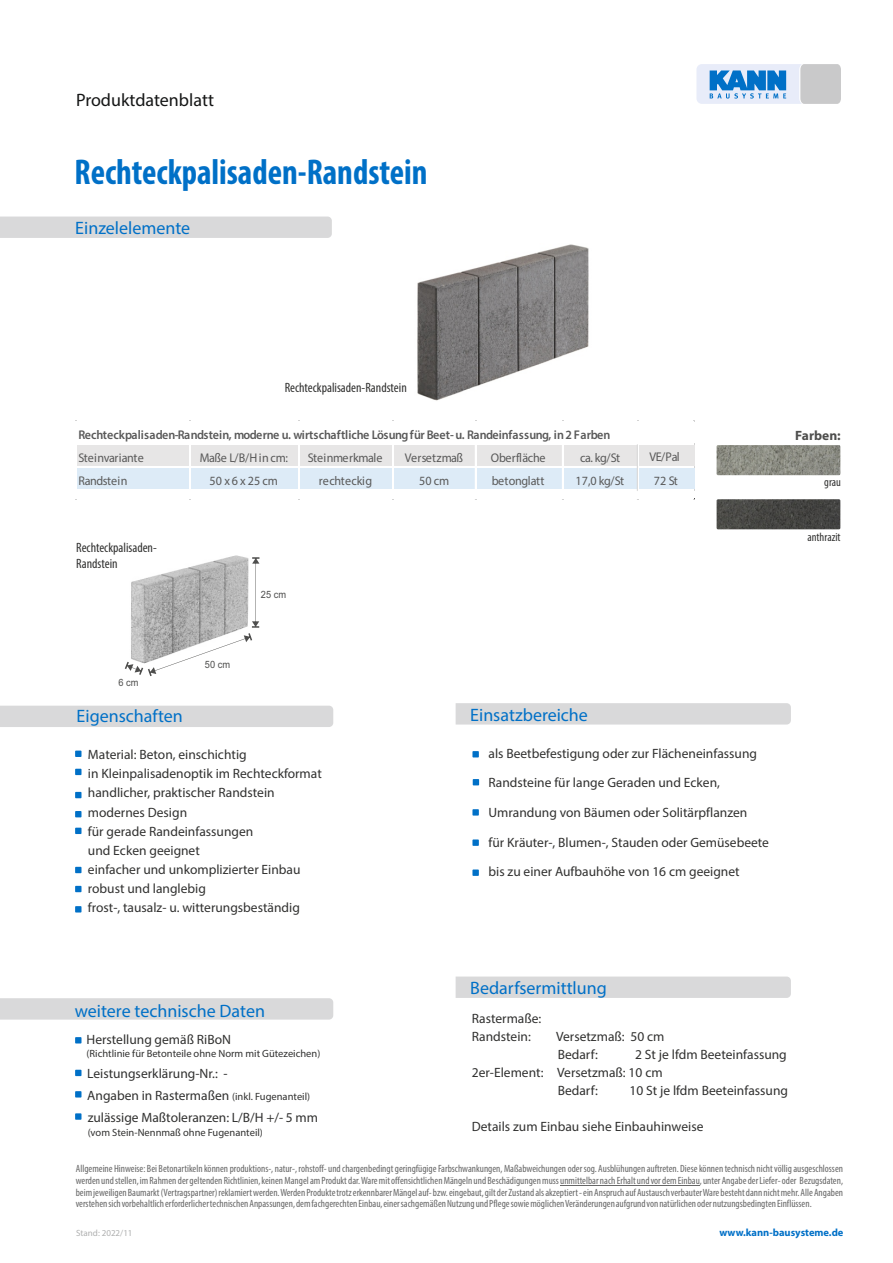
<style>
.page{position:relative;width:893px;height:1263px;background:#fff}
.page>*{position:absolute;margin:0;border:0;box-sizing:border-box;transform-origin:0 0}
.t1{font:700 condensed 36px "Myriad Pro";color:#0070c7;scale:.95 1}
.t2{font:18px "Myriad Pro";color:#0070c7}
.t3{font:18px "Myriad Pro";color:#151616}
.t4{font:13.5px/19.2px "Myriad Pro";color:#313130}
.t5{font:condensed 13.5px/16px "Myriad Pro";color:#313130}
.t6{font:700 13.5px "Myriad Pro";color:#4e4e4d}
.t7{font:12.6px "Myriad Pro";letter-spacing:-.01em;color:#595959;scale:.96 1}
.t8{font:600 12.6px "Myriad Pro";color:#595959;scale:.96 1}
.t9{font:12.6px "Myriad Pro";letter-spacing:.01em;color:#595959;scale:.96 1}
.t10{font:12.6px "Myriad Pro";letter-spacing:.02em;color:#595959;scale:.96 1}
.t11{font:12.6px "Myriad Pro";letter-spacing:.15em;color:#595959;scale:.96 1}
.t12{font:condensed 12px "Myriad Pro";color:#313130}
.t13{font:condensed 10.5px/11.9px "Myriad Pro";color:#676767;text-align:justify}
.t14{font:10.5px "Myriad Pro";color:#313130}
.t15{font:700 10.5px "Myriad Pro";color:#0070c7}
.t16{font:10.05px "Arial";color:#4e4e4d;scale:.92 1}
.t17{font:9px "Myriad Pro";color:#afb0b0}
.s1{font-size:10.5px}
</style>
<div class="page">
<svg style="left:696px;top:64px;width:145px;height:40px;background:#a9c5e0"></svg>
<div style="left:0;top:706px;width:333px;height:21px;background:#d9d9da"></div>
<svg style="left:75px;top:751px;width:6px;height:6px"></svg>
<svg style="left:75px;top:769px;width:6px;height:6px"></svg>
<svg style="left:75px;top:792px;width:6px;height:6px"></svg>
<svg style="left:75px;top:811px;width:6px;height:6px"></svg>
<div style="left:0;top:217px;width:332px;height:21px;background:#d9d9da"></div>
<div style="left:456px;top:703px;width:335px;height:21px;background:#d9d9da"></div>
<div style="left:472px;top:751px;width:7px;height:6px;background:#0070c7"></div>
<svg style="left:473px;top:779px;width:6px;height:6px"></svg>
<div style="left:0;top:998px;width:333px;height:21px;background:#d9d9da"></div>
<svg style="left:75px;top:1037px;width:6px;height:6px"></svg>
<svg style="left:75px;top:1070px;width:6px;height:6px"></svg>
<svg style="left:75px;top:1091px;width:6px;height:6px"></svg>
<div style="left:456px;top:976px;width:335px;height:22px;background:#d9d9da"></div>
<div style="left:75px;top:1113px;width:6px;height:7px;background:#0070c7"></div>
<svg style="left:75px;top:886px;width:6px;height:6px"></svg>
<svg style="left:75px;top:906px;width:6px;height:6px"></svg>
<div style="left:472px;top:809px;width:7px;height:6px;background:#0070c7"></div>
<div style="left:472px;top:839px;width:7px;height:7px;background:#0070c7"></div>
<div style="left:472px;top:869px;width:7px;height:7px;background:#0070c7"></div>
<svg style="left:75px;top:828px;width:6px;height:6px"></svg>
<svg style="left:75px;top:867px;width:6px;height:6px"></svg>
<img style="left:717px;top:445px;width:123px;height:30px">
<img style="left:717px;top:499px;width:123px;height:30px">
<svg style="left:125px;top:557px;width:134px;height:119px"></svg>
<div style="left:76px;top:444px;width:619px;height:24px;background:#e7e6e6"></div>
<div style="left:76px;top:466px;width:619px;height:25px;background:#ddebf7"></div>
<div style="left:76px;top:489px;width:619px;height:10px;background:#fff"></div>
<hr style="left:76px;top:444px;width:619px;height:1px;background:#fff">
<hr style="left:76px;top:466px;width:619px;height:2px;background:#fff">
<hr style="left:190px;top:445px;width:1px;height:46px;background:#fff">
<hr style="left:189px;top:445px;width:1px;height:46px;background:#fff">
<hr style="left:299px;top:445px;width:1px;height:46px;background:#fff">
<hr style="left:393px;top:445px;width:1px;height:46px;background:#fff">
<hr style="left:392px;top:445px;width:1px;height:46px;background:#fff">
<hr style="left:475px;top:445px;width:1px;height:46px;background:#fff">
<hr style="left:562px;top:445px;width:1px;height:46px;background:#fff">
<hr style="left:637px;top:445px;width:1px;height:46px;background:#d4d4d4">
<hr style="left:560px;top:1185px;width:140px;height:1px;background:#676767">
<img style="left:417px;top:244px;width:172px;height:157px">
<h2 class="t3" style="left:76px;top:93px;width:139px">Produktdatenblatt</h2>
<h1 class="t1" style="left:75px;top:157px;width:373px">Rechteckpalisaden-Randstein</h1>
<h2 class="t2" style="left:75px;top:221px;width:117px">Einzelelemente</h2>
<p class="t5" style="left:285px;top:380px;width:124px">Rechteckpalisaden-Randstein</p>
<p class="t8" style="left:78px;top:429px;width:556px">Rechteckpalisaden-Randstein, moderne u. wirtschaftliche Lösungfür Beet-u. Randeinfassung, in2 Farben</p>
<p class="t7" style="left:78px;top:452px;width:70px">Steinvariante</p>
<p class="t7" style="left:200px;top:452px;width:93px">Maße L/B/Hin cm:</p>
<p class="t7" style="left:308px;top:452px;width:80px">Steinmerkmale</p>
<p class="t9" style="left:405px;top:452px;width:62px">Versetzmaß</p>
<p class="t7" style="left:491px;top:452px;width:59px">Oberfläche</p>
<p class="t7" style="left:580px;top:452px;width:43px">ca. kg/St</p>
<p class="t7" style="left:649px;top:451px;width:33px">VE/Pal</p>
<p class="t7" style="left:78px;top:475px;width:53px">Randstein</p>
<p class="t11" style="left:210px;top:475px;width:73px">50x6x25cm</p>
<p class="t10" style="left:319px;top:475px;width:57px">rechteckig</p>
<p class="t7" style="left:419px;top:475px;width:33px">50 cm</p>
<p class="t7" style="left:492px;top:475px;width:56px">betonglatt</p>
<p class="t7" style="left:576px;top:475px;width:52px">17,0 kg/St</p>
<p class="t7" style="left:654px;top:475px;width:27px">72 St</p>
<p class="t5" style="left:76px;top:541px;width:82px">Rechteckpalisaden-<br>Randstein</p>
<p class="t16" style="left:118px;top:678px;width:23px">6 cm</p>
<p class="t16" style="left:205px;top:661px;width:29px">50 cm</p>
<p class="t16" style="left:261px;top:591px;width:29px">25 cm</p>
<h2 class="t2" style="left:77px;top:709px;width:108px">Eigenschaften</h2>
<p class="t4" style="left:88px;top:746px;width:235px">Material: Beton, einschichtig<br>in Kleinpalisadenoptik im Rechteckformat handlicher, praktischer Randstein modernes Design<br>für gerade Randeinfassungen<br>und Ecken geeignet<br>einfacher und unkomplizierter Einbau robust und langlebig<br>frost-, tausalz- u. witterungsbeständig</p>
<h2 class="t2" style="left:470px;top:708px;width:119px">Einsatzbereiche</h2>
<p class="t4" style="left:488px;top:740px;width:282px;line-height:29.5px">als Beetbefestigung oder zur Flächeneinfassung Randsteine für lange Geraden und Ecken, Umrandung von Bäumen oder Solitärpflanzen<br>für Kräuter-, Blumen-, Stauden oder Gemüsebeete bis zu einer Aufbauhöhe von 16 cm geeignet</p>
<p class="t6" style="left:795px;top:430px;width:47px">Farben:</p>
<p class="t12" style="left:824px;top:477px;width:18px">grau</p>
<p class="t12" style="left:807px;top:532px;width:35px">anthrazit</p>
<h2 class="t2" style="left:75px;top:1003px;width:192px">weitere technische Daten</h2>
<p class="t4" style="left:87px;top:1031px;width:146px">Herstellung gemäß RiBoN</p>
<p class="t14" style="left:87px;top:1049px;width:235px">(Richtlinie für Betonteile ohne Norm mit Gütezeichen)</p>
<p class="t4" style="left:87px;top:1087px;width:224px">Angaben in Rastermaßen <span class="s1">(inkl. Fugenanteil)</span></p>
<p class="t4" style="left:87px;top:1065px;width:142px">Leistungserklärung-Nr.: -</p>
<p class="t4" style="left:88px;top:1108px;width:232px">zulässige Maßtoleranzen: L/B/H +/- 5 mm</p>
<p class="t14" style="left:88px;top:1128px;width:177px">(vom Stein-Nennmaß ohne Fugenanteil)</p>
<h2 class="t2" style="left:470px;top:980px;width:138px">Bedarfsermittlung</h2>
<p class="t4" style="left:472px;top:1010px;width:71px;line-height:18px">Rastermaße:<br>Randstein:</p>
<p class="t4" style="left:556px;top:1028px;width:110px;line-height:18px">Versetzmaß: 50 cm<br>Bedarf:</p>
<p class="t4" style="left:635px;top:1046px;width:153px">2 St je lfdm Beeteinfassung</p>
<p class="t4" style="left:472px;top:1064px;width:192px">2er-Element: Versetzmaß: 10 cm</p>
<p class="t4" style="left:558px;top:1082px;width:42px">Bedarf:</p>
<p class="t4" style="left:629px;top:1082px;width:160px">10 St je lfdm Beeteinfassung</p>
<p class="t4" style="left:472px;top:1118px;width:233px">Details zum Einbau siehe Einbauhinweise</p>
<p class="t13" style="left:76px;top:1163px;width:769px">Allgemeine Hinweise: Bei Betonartikeln können produktions-, natur-, rohstoff- und chargenbedingt geringfügige Farbschwankungen, Maßabweichungen oder sog. Ausblühungen auftreten. Diese können technisch nicht völlig ausgeschlossen werden und stellen, im Rahmen der geltenden Richtlinien, keinen Mangel am Produkt dar. Ware mit offensichtlichen Mängeln und Beschädigungen muss unmittelbar nach Erhalt und vor dem Einbau, unter Angabe der Liefer- oder Bezugsdaten, beim jeweiligen Baumarkt (Vertragspartner) reklamiert werden. Werden Produkte trotz erkennbarer Mängel auf- bzw. eingebaut, gilt der Zustand als akzeptiert - ein Anspruch auf Austausch verbauter Ware besteht dann nicht mehr. Alle Angaben verstehen sich vorbehaltlich erforderlicher technischen Anpassungen, dem fachgerechten Einbau, einer sachgemäßen Nutzung und Pflege sowie möglichen Veränderungen aufgrund von natürlichen oder nutzungsbedingten Einflüssen.</p>
<p class="t17" style="left:76px;top:1229px;width:58px">Stand: 2022/11</p>
<p class="t15" style="left:719px;top:1227px;width:126px">www.kann-bausysteme.de</p>
</div>
